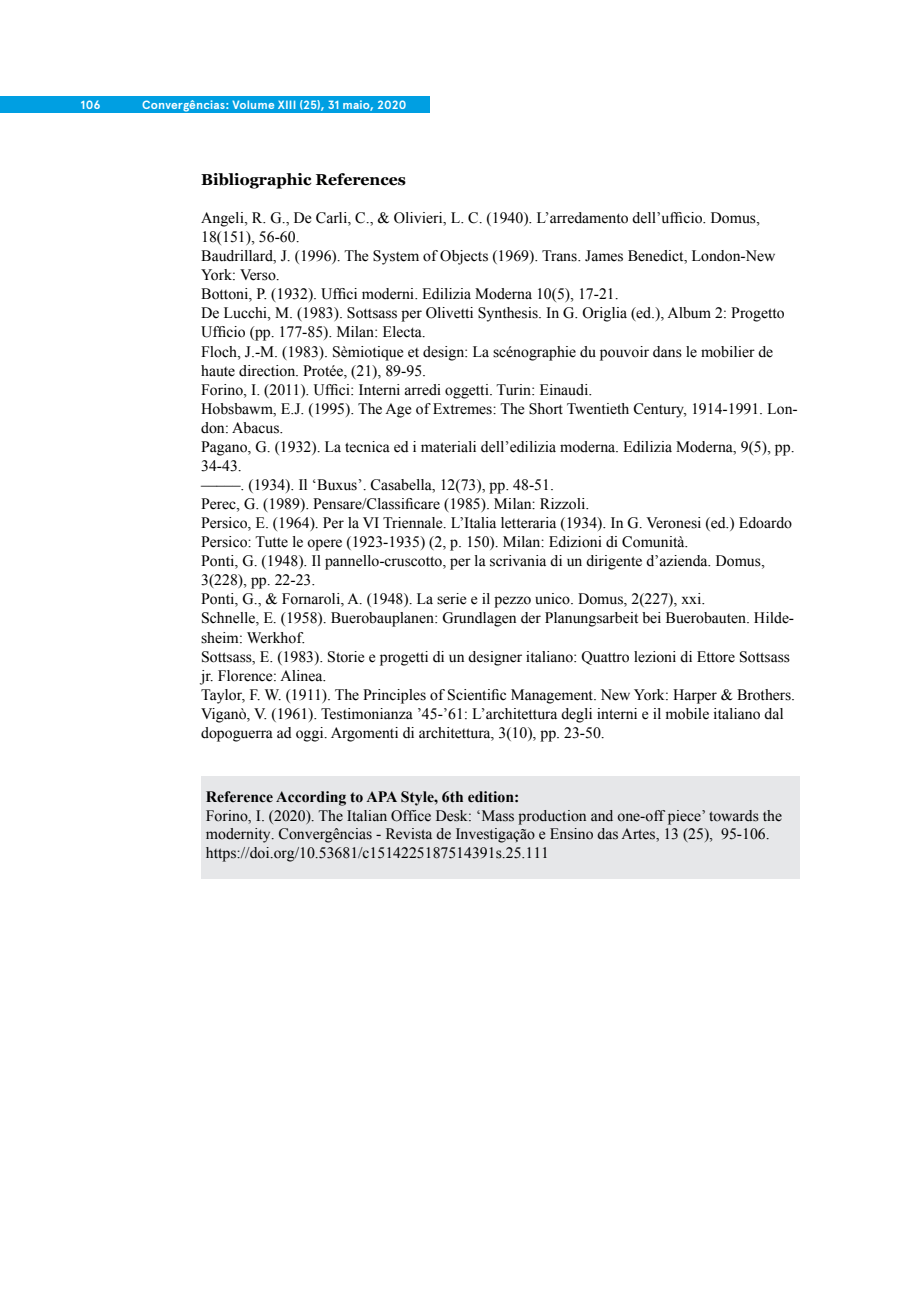
<style>
.page{position:relative;width:919px;height:1289px;background:#fff}
.page>*{position:absolute;margin:0;border:0;box-sizing:border-box;transform-origin:0 0}
.t1{font:15.75px/19px "Times New Roman";color:#000001}
.t2{font:700 15.75px "Georgia";color:#000001}
.t3{font:700 12px "Apercu Pro";letter-spacing:.01em;color:#fff}
.s1{font-weight:700}
.s2{font-style:inherit}
</style>
<div class="page">
<div style="left:0;top:96px;width:429px;height:17px;background:#009fe2"></div>
<div style="left:201px;top:775px;width:598px;height:103px;background:#e6e7e9"></div>
<p class="t3" style="left:81px;top:95px;width:21px">106</p>
<p class="t3" style="left:142px;top:95px;width:266px">Convergências: Volume XIII (25), 31 maio, 2020</p>
<p class="t2" style="left:201px;top:168px;width:206px">Bibliographic References</p>
<p class="t1" style="left:201px;top:208px;width:598px">Angeli, R. G., De Carli, C., &amp; Olivieri, L. C. (1940). L’arredamento dell’ufficio. Domus, 18(151), 56-60.<br>Baudrillard, J. (1996). The System of Objects (1969). Trans. James Benedict, London-New York: Verso.<br>Bottoni, P. (1932). Uffici moderni. Edilizia Moderna 10(5), 17-21.<br>De Lucchi, M. (1983). Sottsass per Olivetti Synthesis. In G. Origlia (ed.), Album 2: Progetto Ufficio (pp. 177-85). Milan: Electa.<br>Floch, J.-M. (1983). Sèmiotique et design: La scénographie du pouvoir dans le mobilier de haute direction. Protée, (21), 89-95.<br>Forino, I. (2011). Uffici: Interni arredi oggetti. Turin: Einaudi.<br>Hobsbawm, E.J. (1995). The Age of Extremes: The Short Twentieth Century, 1914-1991. Lon&shy;don: Abacus.<br>Pagano, G. (1932). La tecnica ed i materiali dell’edilizia moderna. Edilizia Moderna, 9(5), pp.<br>34-43.<br>‒‒‒‒‒. (1934). Il ‘Buxus’. Casabella, 12(73), pp. 48-51.<br>Perec, G. (1989). Pensare/Classificare (1985). Milan: Rizzoli.<br>Persico, E. (1964). Per la VI Triennale. L’Italia letteraria (1934). In G. Veronesi (ed.) Edoardo Persico: Tutte le opere (1923-1935) (2, p. 150). Milan: Edizioni di Comunità.<br>Ponti, G. (1948). Il pannello-cruscotto, per la scrivania di un dirigente d’azienda. Domus, 3(228), pp. 22-23.<br>Ponti, G., &amp; Fornaroli, A. (1948). La serie e il pezzo unico. Domus, 2(227), xxi.<br>Schnelle, E. (1958). Buerobauplanen: Grundlagen der Planungsarbeit bei Buerobauten. Hilde&shy;sheim: Werkhof.<br>Sottsass, E. (1983). Storie e progetti di un designer italiano: Quattro lezioni di Ettore Sottsass jr. Florence: Alinea.<br>Taylor, F. W. (1911). The Principles of Scientific Management. New York: Harper &amp; Brothers.<br>Viganò, V. (1961). Testimonianza ’45-’61: L’architettura degli interni e il mobile italiano dal dopoguerra ad oggi. Argomenti di architettura, 3(10), pp. 23-50.</p>
<p class="t1" style="left:206px;top:786px;width:577px"><span class="s1">Reference According to APA Style, 6th edition:<br></span>Forino, I. (2020)<span class="s2">.</span> The Italian Office Desk: ‘Mass production and one-off piece’ towards the modernity. Convergências - Revista de Investigação e Ensino das Artes, <span class="s2">13</span> (25)<span class="s2">, 95-106. https://doi.org/10.53681/c1514225187514391s.25.111</span></p>
</div>
